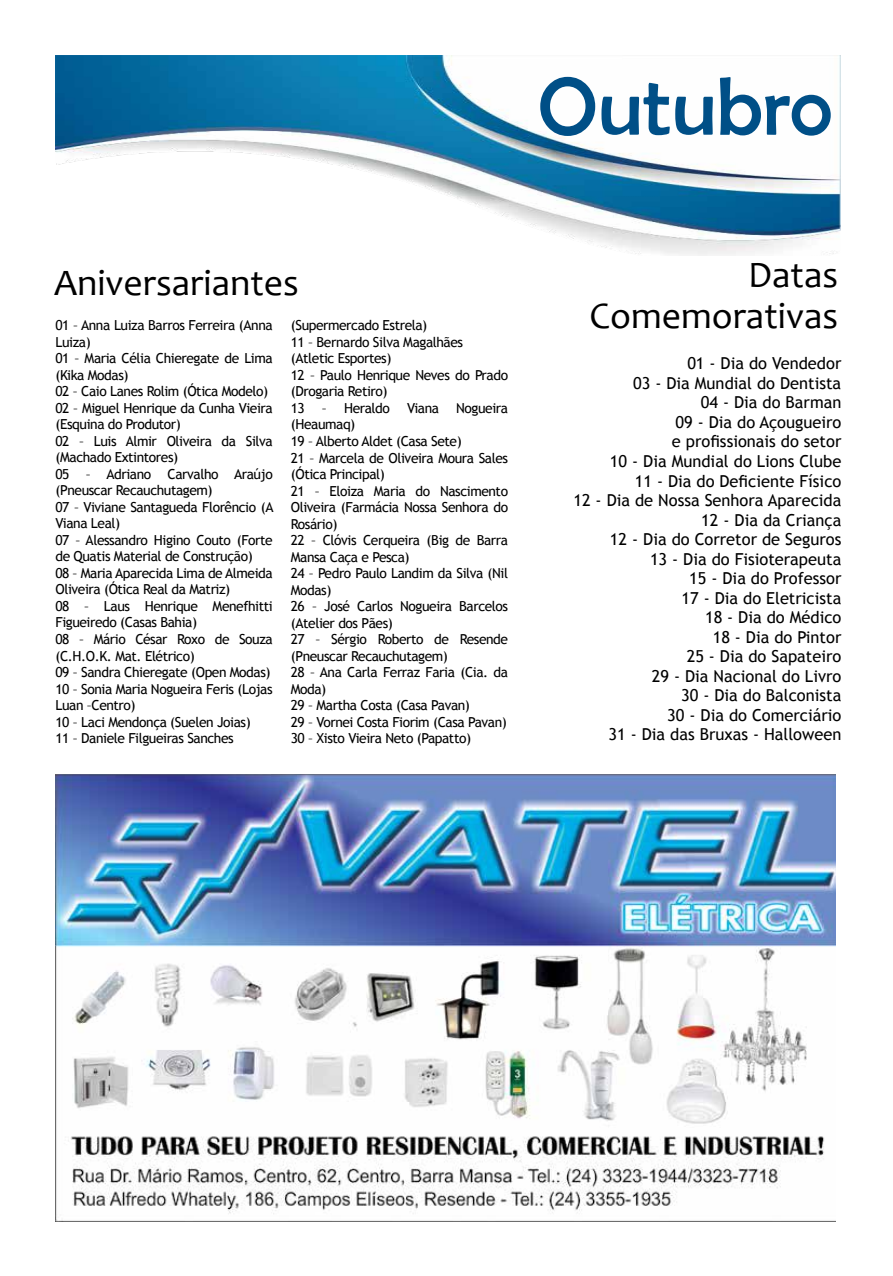
<style>
.page{position:relative;width:893px;height:1276px;background:#fff}
.page>*{position:absolute;margin:0;border:0;box-sizing:border-box;transform-origin:0 0}
.t1{font:82.5px "Berlin Sans FB";color:#004f87}
.t2{font:37.5px/40.5px "Candara";color:#000;text-align:right}
.t3{font:16.5px/19.5px "Trebuchet MS";color:#000;text-align:right}
.t4{font:13.8px/16.5px "Trebuchet MS";letter-spacing:-.03em;color:#000}
</style>
<div class="page">
<img style="left:56px;top:774px;width:779px;height:448px">
<img style="left:56px;top:56px;width:785px;height:199px">
<h1 class="t1" style="left:538px;top:61px;width:296px">Outubro</h1>
<h2 class="t2" style="left:54px;top:262px;width:246px">Aniversariantes</h2>
<h2 class="t2" style="left:589px;top:255px;width:250px">Datas<br>Comemorativas</h2>
<p class="t4" style="left:56px;top:317px;width:219px">01 – Anna Luiza Barros Ferreira (Anna<br>Luiza)<br>01 – Maria Célia Chieregate de Lima (Kika Modas)<br>02 – Caio Lanes Rolim (Ótica Modelo)<br>02 – Miguel Henrique da Cunha Vieira (Esquina do Produtor)<br>02 – Luis Almir Oliveira da Silva (Machado Extintores)<br>05 – Adriano Carvalho Araújo (Pneuscar Recauchutagem)<br>07 – Viviane Santagueda Florêncio (A<br>Viana Leal)<br>07 – Alessandro Higino Couto (Forte de Quatis Material de Construção)<br>08 – Maria Aparecida Lima de Almeida<br>Oliveira (Ótica Real da Matriz)<br>08 – Laus Henrique Menefhitti<br>Figueiredo (Casas Bahia)<br>08 – Mário César Roxo de Souza (C.H.O.K. Mat. Elétrico)<br>09 – Sandra Chieregate (Open Modas)<br>10 – Sonia Maria Nogueira Feris (Lojas<br>Luan –Centro)<br>10 – Laci Mendonça (Suelen Joias)<br>11 – Daniele Filgueiras Sanches</p>
<p class="t4" style="left:291px;top:317px;width:219px">(Supermercado Estrela)<br>11 – Bernardo Silva Magalhães (Atletic Esportes)<br>12 – Paulo Henrique Neves do Prado (Drogaria Retiro)<br>13 – Heraldo Viana Nogueira (Heaumaq)<br>19 – Alberto Aldet (Casa Sete)<br>21 – Marcela de Oliveira Moura Sales (Ótica Principal)<br>21 – Eloiza Maria do Nascimento<br>Oliveira (Farmácia Nossa Senhora do<br>Rosário)<br>22 – Clóvis Cerqueira (Big de Barra<br>Mansa Caça e Pesca)<br>24 – Pedro Paulo Landim da Silva (Nil<br>Modas)<br>26 – José Carlos Nogueira Barcelos (Atelier dos Pães)<br>27 – Sérgio Roberto de Resende (Pneuscar Recauchutagem)<br>28 – Ana Carla Ferraz Faria (Cia. da<br>Moda)<br>29 – Martha Costa (Casa Pavan)<br>29 – Vornei Costa Fiorim (Casa Pavan)<br>30 – Xisto Vieira Neto (Papatto)</p>
<p class="t3" style="left:573px;top:354px;width:270px">01 - Dia do Vendedor<br>03 - Dia Mundial do Dentista<br>04 - Dia do Barman<br>09 - Dia do Açougueiro<br>e profissionais do setor<br>10 - Dia Mundial do Lions Clube<br>11 - Dia do Deficiente Físico<br>12 - Dia de Nossa Senhora Aparecida<br>12 - Dia da Criança<br>12 - Dia do Corretor de Seguros<br>13 - Dia do Fisioterapeuta<br>15 - Dia do Professor<br>17 - Dia do Eletricista<br>18 - Dia do Médico<br>18 - Dia do Pintor<br>25 - Dia do Sapateiro<br>29 - Dia Nacional do Livro<br>30 - Dia do Balconista<br>30 - Dia do Comerciário<br>31 - Dia das Bruxas - Halloween</p>
</div>
